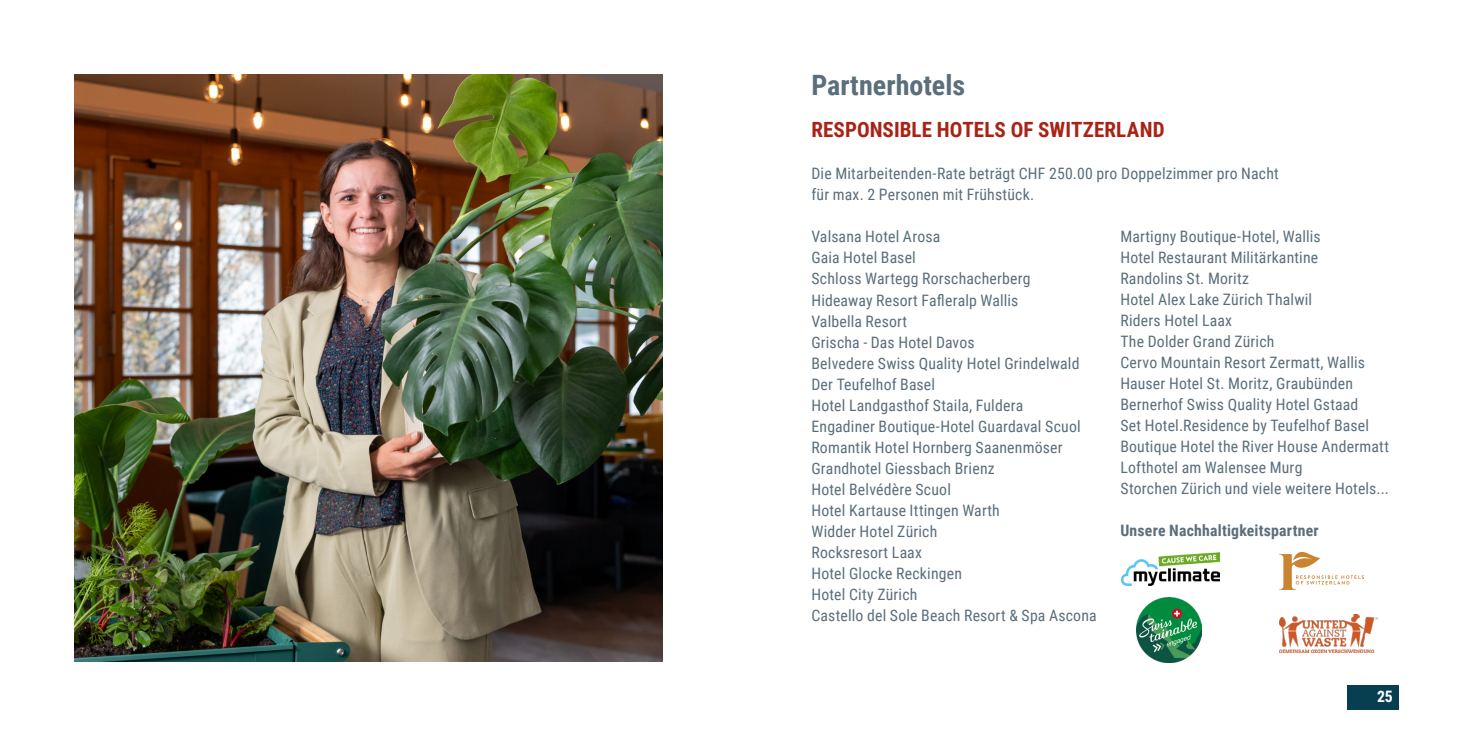
<style>
.page{position:relative;width:1474px;height:737px;background:#fff}
.page>*{position:absolute;margin:0;border:0;box-sizing:border-box;transform-origin:0 0}
.t1{font:700 28px "Roboto Condensed";color:#5a6e7b}
.t2{font:700 21px "Roboto Condensed";letter-spacing:.005em;color:#a82316}
.t3{font:15.75px/21px "Roboto Condensed";letter-spacing:.015em;color:#5a6e7b}
.t4{font:700 15.75px "Roboto Condensed";letter-spacing:.015em;color:#5a6e7b}
.t5{font:700 15.75px "Roboto Condensed";color:#fff}
</style>
<div class="page">
<div style="left:1346px;top:685px;width:52px;height:24px;background:#073f51"></div>
<img style="left:1121px;top:552px;width:98px;height:33px">
<img style="left:1136px;top:598px;width:65px;height:64px">
<svg style="left:1279px;top:552px;width:84px;height:38px"></svg>
<img style="left:1279px;top:614px;width:98px;height:39px">
<img style="left:74px;top:74px;width:588px;height:587px">
<h1 class="t1" style="left:811px;top:66px;width:155px">Partnerhotels</h1>
<h2 class="t2" style="left:811px;top:115px;width:354px">RESPONSIBLE HOTELS OF SWITZERLAND</h2>
<p class="t3" style="left:811px;top:163px;width:469px">Die Mitarbeitenden-Rate beträgt CHF 250.00 pro Doppelzimmer pro Nacht für max. 2 Personen mit Frühstück.</p>
<p class="t3" style="left:811px;top:226px;width:287px">Valsana Hotel Arosa<br>Gaia Hotel Basel<br>Schloss Wartegg Rorschacherberg<br>Hideaway Resort Fafleralp Wallis<br>Valbella Resort<br>Grischa - Das Hotel Davos<br>Belvedere Swiss Quality Hotel Grindelwald<br>Der Teufelhof Basel<br>Hotel Landgasthof Staila, Fuldera<br>Engadiner Boutique-Hotel Guardaval Scuol<br>Romantik Hotel Hornberg Saanenmöser<br>Grandhotel Giessbach Brienz<br>Hotel Belvédère Scuol<br>Hotel Kartause Ittingen Warth<br>Widder Hotel Zürich<br>Rocksresort Laax<br>Hotel Glocke Reckingen<br>Hotel City Zürich<br>Castello del Sole Beach Resort &amp; Spa Ascona</p>
<p class="t3" style="left:1120px;top:225px;width:270px">Martigny Boutique-Hotel, Wallis<br>Hotel Restaurant Militärkantine<br>Randolins St. Moritz<br>Hotel Alex Lake Zürich Thalwil<br>Riders Hotel Laax<br>The Dolder Grand Zürich<br>Cervo Mountain Resort Zermatt, Wallis<br>Hauser Hotel St. Moritz, Graubünden<br>Bernerhof Swiss Quality Hotel Gstaad<br>Set Hotel.Residence by Teufelhof Basel<br>Boutique Hotel the River House Andermatt<br>Lofthotel am Walensee Murg<br>Storchen Zürich und viele weitere Hotels...</p>
<p class="t4" style="left:1120px;top:519px;width:200px">Unsere Nachhaltigkeitspartner</p>
<p class="t5" style="left:1376px;top:685px;width:17px">25</p>
</div>
